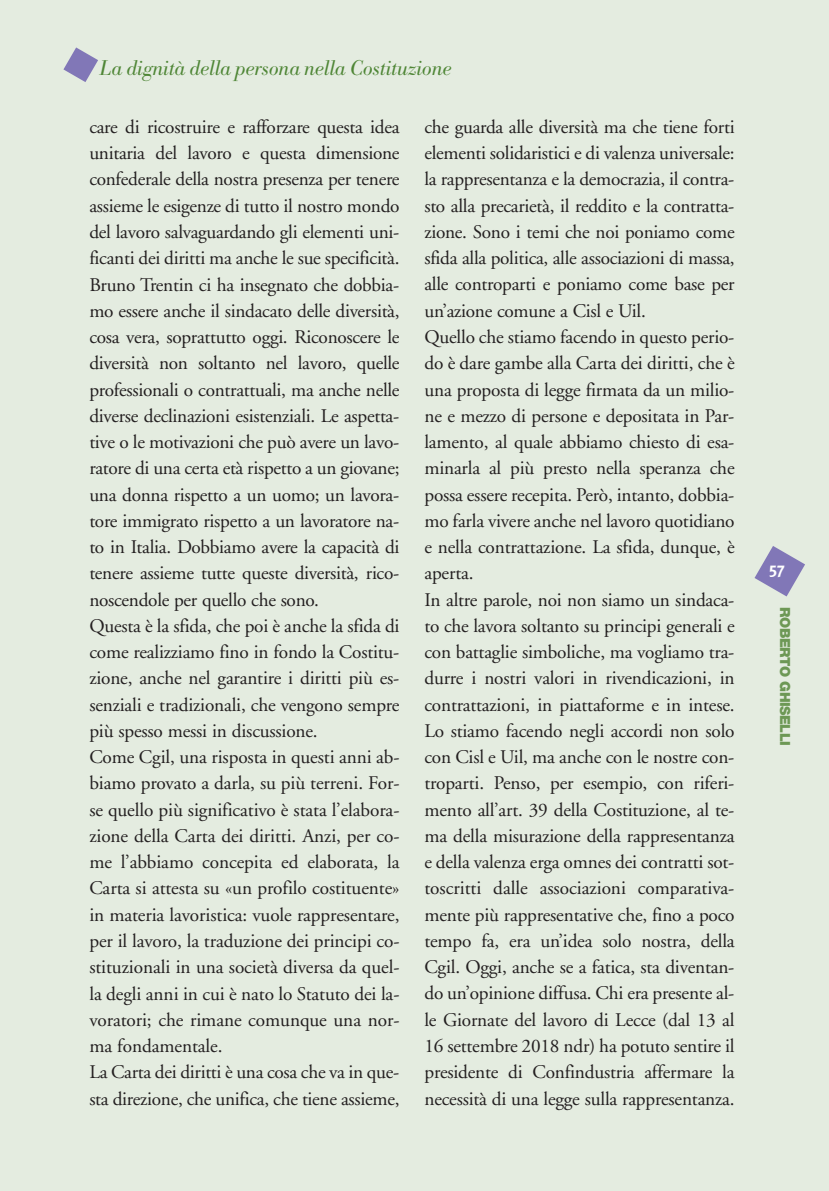
<style>
.page{position:relative;width:829px;height:1191px;background:#fff}
.page>*{position:absolute;margin:0;border:0;box-sizing:border-box;transform-origin:0 0}
.t1{font:italic 300 21px "Bodoni BE";letter-spacing:-.01em;color:#4f8636}
.t2{font:19.25px/26.2px "Adobe Garamond";letter-spacing:-.01em;color:#231f20}
.t3{font:19.25px "R Meta Bold Caps";color:#fff}
.t4{font:900 14px "Helvetica Neue LT Std";letter-spacing:-.035em;color:#6d9855}
</style>
<div class="page">
<div style="left:0;top:0;width:828px;height:1191px;background:#e4ece0"></div>
<svg style="left:754px;top:546px;width:51px;height:50px"></svg>
<svg style="left:63px;top:47px;width:35px;height:35px"></svg>
<p class="t1" style="left:99px;top:59px;width:353px">La dignità della persona nella Costituzione</p>
<p class="t2" style="left:89px;top:115px;width:312px">care di ricostruire e rafforzare questa idea unitaria del lavoro e questa dimensione confederale della nostra presenza per tenere assieme le esigenze di tutto il nostro mondo del lavoro salvaguardando gli elementi uni&shy;ficanti dei diritti ma anche le sue specificità.<br>Bruno Trentin ci ha insegnato che dobbia&shy;mo essere anche il sindacato delle diversità, cosa vera, soprattutto oggi. Riconoscere le diversità non soltanto nel lavoro, quelle professionali o contrattuali, ma anche nelle diverse declinazioni esistenziali. Le aspetta&shy;tive o le motivazioni che può avere un lavo&shy;ratore di una certa età rispetto a un giovane; una donna rispetto a un uomo; un lavora&shy;tore immigrato rispetto a un lavoratore na&shy;to in Italia. Dobbiamo avere la capacità di tenere assieme tutte queste diversità, rico&shy;noscendole per quello che sono.<br>Questa è la sfida, che poi è anche la sfida di come realizziamo fino in fondo la Costitu&shy;zione, anche nel garantire i diritti più es&shy;senziali e tradizionali, che vengono sempre più spesso messi in discussione.<br>Come Cgil, una risposta in questi anni ab&shy;biamo provato a darla, su più terreni. For&shy;se quello più significativo è stata l’elabora&shy;zione della Carta dei diritti. Anzi, per co&shy;me l’abbiamo concepita ed elaborata, la Carta si attesta su «un profilo costituente» in materia lavoristica: vuole rappresentare, per il lavoro, la traduzione dei principi co&shy;stituzionali in una società diversa da quel&shy;la degli anni in cui è nato lo Statuto dei la&shy;voratori; che rimane comunque una nor&shy;ma fondamentale.<br>La Carta dei diritti è una cosa che va in que&shy;sta direzione, che unifica, che tiene assieme,</p>
<p class="t2" style="left:424px;top:115px;width:312px">che guarda alle diversità ma che tiene forti elementi solidaristici e di valenza universale: la rappresentanza e la democrazia, il contra&shy;sto alla precarietà, il reddito e la contratta&shy;zione. Sono i temi che noi poniamo come sfida alla politica, alle associazioni di massa, alle controparti e poniamo come base per un’azione comune a Cisl e Uil.<br>Quello che stiamo facendo in questo perio&shy;do è dare gambe alla Carta dei diritti, che è una proposta di legge firmata da un milio&shy;ne e mezzo di persone e depositata in Par&shy;lamento, al quale abbiamo chiesto di esa&shy;minarla al più presto nella speranza che possa essere recepita. Però, intanto, dobbia&shy;mo farla vivere anche nel lavoro quotidiano e nella contrattazione. La sfida, dunque, è aperta.<br>In altre parole, noi non siamo un sindaca&shy;to che lavora soltanto su principi generali e con battaglie simboliche, ma vogliamo tra&shy;durre i nostri valori in rivendicazioni, in contrattazioni, in piattaforme e in intese.<br>Lo stiamo facendo negli accordi non solo con Cisl e Uil, ma anche con le nostre con&shy;troparti. Penso, per esempio, con riferi&shy;mento all’art. 39 della Costituzione, al te&shy;ma della misurazione della rappresentanza e della valenza erga omnes dei contratti sot&shy;toscritti dalle associazioni comparativa&shy;mente più rappresentative che, fino a poco tempo fa, era un’idea solo nostra, della Cgil. Oggi, anche se a fatica, sta diventan&shy;do un’opinione diffusa. Chi era presente al&shy;le Giornate del lavoro di Lecce (dal 13 al 16 settembre 2018 ndr) ha potuto sentire il presidente di Confindustria affermare la necessità di una legge sulla rappresentanza.</p>
<p class="t3" style="left:769px;top:556px;width:17px">57</p>
<p class="t4" style="left:789px;top:607px;width:140px;rotate:90deg">ROBERTO GHISELLI</p>
</div>
